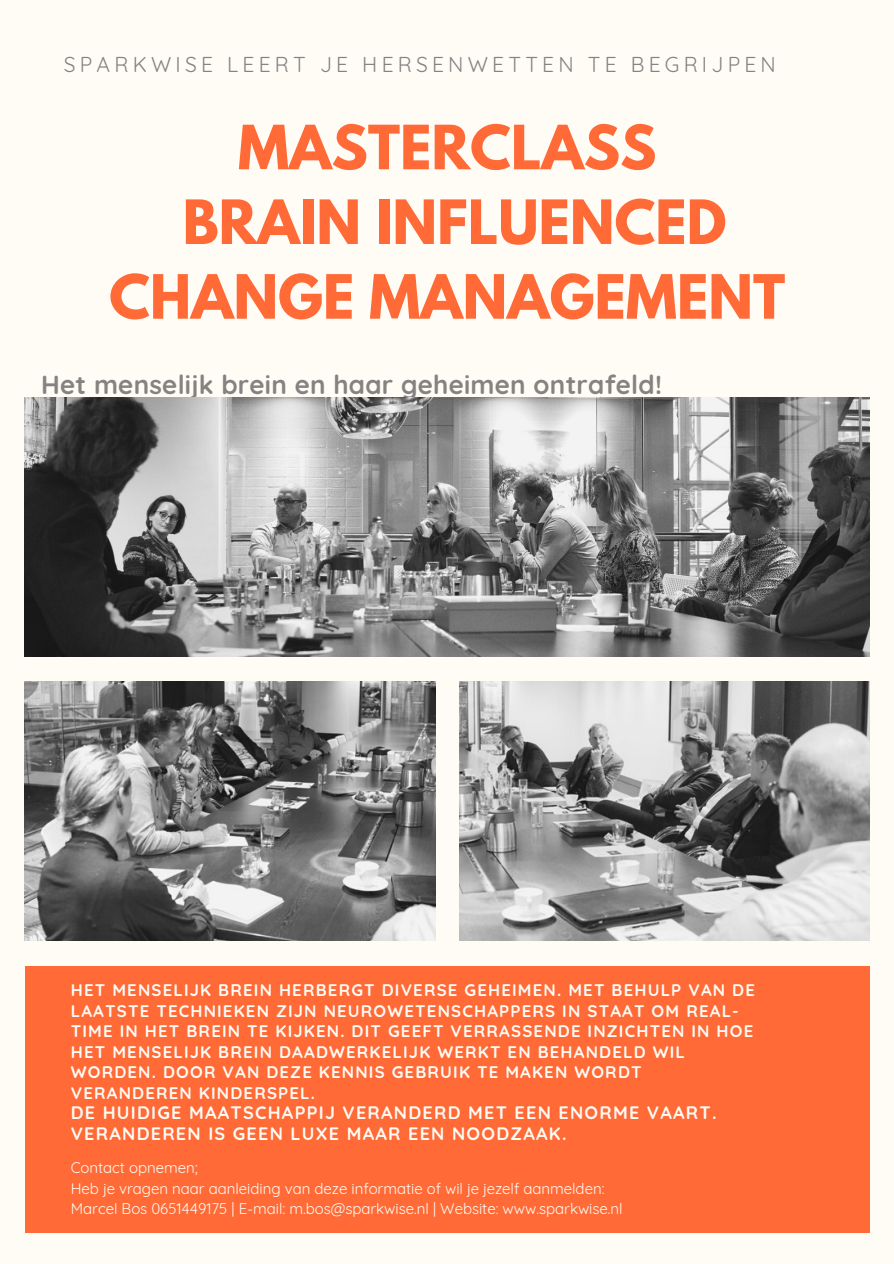
<style>
.page{position:relative;width:894px;height:1264px;background:#fff}
.page>*{position:absolute;margin:0;border:0;box-sizing:border-box;transform-origin:0 0}
.t1{font:700 54px/74.7px "League Spartan";color:#ff6a36;text-align:center}
.t2{font:700 26.1px "Quicksand";letter-spacing:.01em;color:#848382}
.t3{font:21px "Quicksand";letter-spacing:.2em;color:#848382}
.t4{font:700 18px/20.5px "Quicksand";letter-spacing:.07em;color:#fffbf5}
.t5{font:700 16.8px/20.5px "Quicksand";letter-spacing:.07em;color:#fffbf5}
.t6{font:15px/20.5px "Quicksand";color:#fffbf5}
</style>
<div class="page">
<div style="left:0;top:0;width:893px;height:1263px;background:#fffbf5"></div>
<div style="left:25px;top:965px;width:843px;height:267px;background:#ff6a36"></div>
<img style="left:25px;top:398px;width:844px;height:258px">
<img style="left:25px;top:681px;width:410px;height:259px">
<img style="left:459px;top:681px;width:410px;height:259px">
<p class="t3" style="left:64px;top:51px;width:713px">SPARKWISE LEERT JE HERSENWETTEN TE BEGRIJPEN</p>
<h1 class="t1" style="left:109px;top:117px;width:677px">MASTERCLASS<br>BRAIN INFLUENCED<br>CHANGE MANAGEMENT</h1>
<h2 class="t2" style="left:41px;top:368px;width:622px">Het menselijk brein en haar geheimen ontrafeld!</h2>
<p class="t5" style="left:71px;top:979px;width:685px">HET MENSELIJK BREIN HERBERGT DIVERSE GEHEIMEN. MET BEHULP VAN DE LAATSTE TECHNIEKEN ZIJN NEUROWETENSCHAPPERS IN STAAT OM REAL-TIME IN HET BREIN TE KIJKEN. DIT GEEFT VERRASSENDE INZICHTEN IN HOE HET MENSELIJK BREIN DAADWERKELIJK WERKT EN BEHANDELD WIL WORDEN. DOOR VAN DEZE KENNIS GEBRUIK TE MAKEN WORDT VERANDEREN KINDERSPEL.</p>
<p class="t4" style="left:71px;top:1102px;width:647px">DE HUIDIGE MAATSCHAPPIJ VERANDERD MET EEN ENORME VAART.<br>VERANDEREN IS GEEN LUXE MAAR EEN NOODZAAK.</p>
<p class="t6" style="left:71px;top:1157px;width:553px">Contact opnemen;<br>Heb je vragen naar aanleiding van deze informatie of wil je jezelf aanmelden:<br>Marcel Bos 0651449175 | E-mail: m.bos@sparkwise.nl | Website: www.sparkwise.nl</p>
</div>
